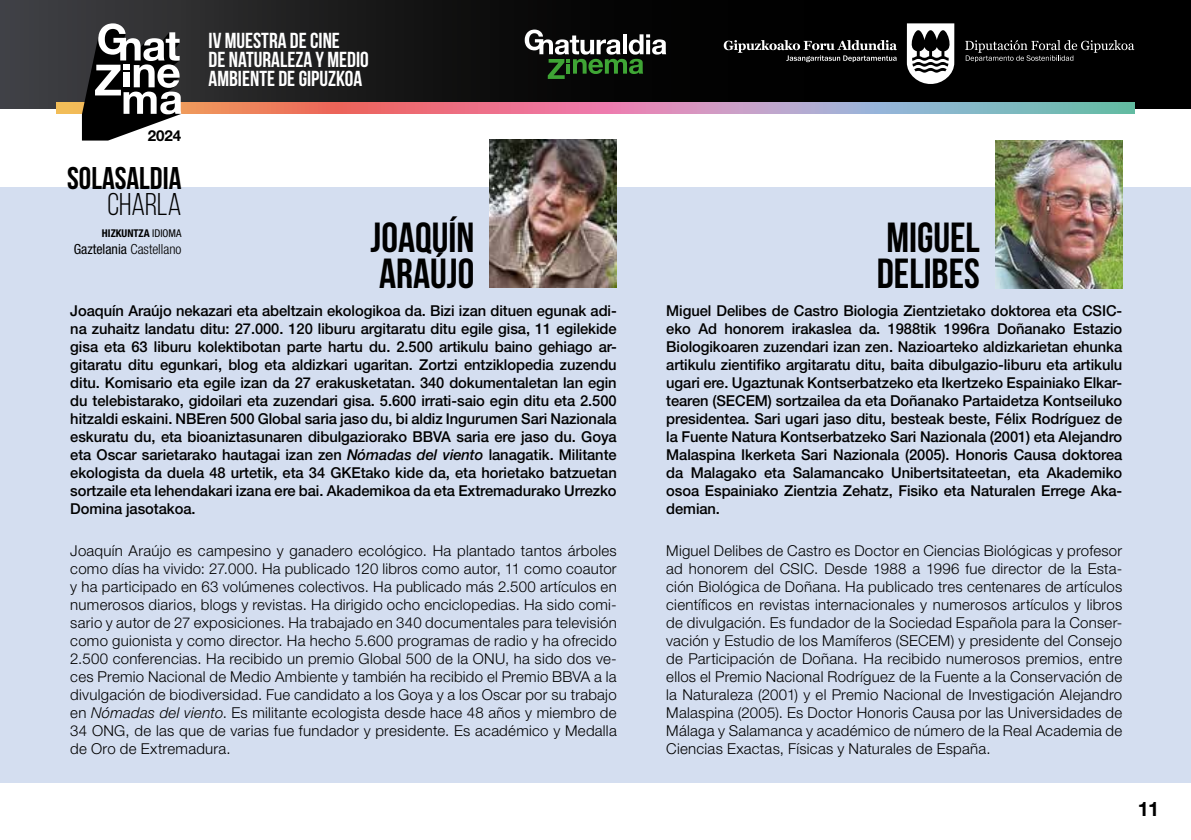
<style>
.page{position:relative;width:1191px;height:840px;background:#fff}
.page>*{position:absolute;margin:0;border:0;box-sizing:border-box;transform-origin:0 0}
.t1{font:700 42px/36px "Bebas Neue";color:#000}
.t2{font:700 31.4px "Bebas Neue";color:#000}
.t3{font:31.4px "Bebas Neue";color:#000}
.t4{font:700 21.8px/19px "Bebas Neue";color:#fff}
.t5{font:700 20px "Helvetica Neue LT Std";color:#000}
.t6{font:700 15.2px "Helvetica Neue LT Std";color:#000}
.t7{font:500 15px/18px "Helvetica Neue LT Std";letter-spacing:-.005em;color:#000;text-align:justify}
.t8{font:300 15px/18px "Helvetica Neue LT Std";letter-spacing:.015em;color:#000;text-align:justify}
.t9{font:condensed 14px "Helvetica Neue LT Std";color:#000}
.t10{font:700 condensed 10.8px "Helvetica Neue LT Std";color:#000}
.s1{font-weight:400}
.s2{font-weight:300}
.s3{font-style:italic}
</style>
<div class="page">
<svg style="left:1px;top:0;width:1190px;height:108px;background:#111"></svg>
<svg style="left:57px;top:102px;width:1077px;height:12px;background:#c5949e"></svg>
<svg style="left:82px;top:23px;width:99px;height:117px"></svg>
<hr style="left:0;top:0;width:1px;height:108px;background:#404147">
<svg style="left:525px;top:30px;width:141px;height:49px;background:#3c493b"></svg>
<svg style="left:906px;top:23px;width:48px;height:61px"></svg>
<svg style="left:965px;top:40px;width:169px;height:22px;background:#2a2a2a"></svg>
<svg style="left:723px;top:40px;width:174px;height:22px;background:#3a3a3a"></svg>
<div style="left:0;top:187px;width:1191px;height:595px;background:#d4def0"></div>
<img style="left:489px;top:140px;width:128px;height:147px">
<img style="left:995px;top:140px;width:128px;height:148px">
<p class="t6" style="left:148px;top:126px;width:35px">2024</p>
<h2 class="t2" style="left:67px;top:161px;width:116px">SOLASALDIA</h2>
<h2 class="t3" style="left:107px;top:187px;width:75px">CHARLA</h2>
<p class="t10" style="left:102px;top:227px;width:81px">HIZKUNTZA <span class="s1">IDIOMA</span></p>
<p class="t9" style="left:74px;top:241px;width:109px">Gaztelania <span class="s2">Castellano</span></p>
<h3 class="t4" style="left:209px;top:30px;width:162px">IV MUESTRA DE CINE<br>DE NATURALEZA Y MEDIO<br>AMBIENTE DE GIPUZKOA</h3>
<h1 class="t1" style="left:371px;top:218px;width:105px">JOAQUÍN<br>ARAÚJO</h1>
<h1 class="t1" style="left:876px;top:218px;width:105px">MIGUEL<br>DELIBES</h1>
<p class="t7" style="left:70px;top:301px;width:548px">Joaquín Araújo nekazari eta abeltzain ekologikoa da. Bizi izan dituen egunak adi&shy;na zuhaitz landatu ditu: 27.000. 120 liburu argitaratu ditu egile gisa, 11 egilekide gisa eta 63 liburu kolektibotan parte hartu du. 2.500 artikulu baino gehiago ar&shy;gitaratu ditu egunkari, blog eta aldizkari ugaritan. Zortzi entziklopedia zuzendu ditu. Komisario eta egile izan da 27 erakusketatan. 340 dokumentaletan lan egin du telebistarako, gidoilari eta zuzendari gisa. 5.600 irrati-saio egin ditu eta 2.500 hitzaldi eskaini. NBEren 500 Global saria jaso du, bi aldiz Ingurumen Sari Nazionala eskuratu du, eta bioaniztasunaren dibulgaziorako BBVA saria ere jaso du. Goya eta Oscar sarietarako hautagai izan zen <span class="s3">Nómadas del viento</span> lanagatik. Militante ekologista da duela 48 urtetik, eta 34 GKEtako kide da, eta horietako batzuetan sortzaile eta lehendakari izana ere bai. Akademikoa da eta Extremadurako Urrezko Domina jasotakoa.</p>
<p class="t8" style="left:70px;top:541px;width:548px">Joaquín Araújo es campesino y ganadero ecológico. Ha plantado tantos árboles como días ha vivido: 27.000. Ha publicado 120 libros como autor, 11 como coautor y ha participado en 63 volúmenes colectivos. Ha publicado más 2.500 artículos en numerosos diarios, blogs y revistas. Ha dirigido ocho enciclopedias. Ha sido comi&shy;sario y autor de 27 exposiciones. Ha trabajado en 340 documentales para televisión como guionista y como director. Ha hecho 5.600 programas de radio y ha ofrecido 2.500 conferencias. Ha recibido un premio Global 500 de la ONU, ha sido dos ve&shy;ces Premio Nacional de Medio Ambiente y también ha recibido el Premio BBVA a la divulgación de biodiversidad. Fue candidato a los Goya y a los Oscar por su trabajo en <span class="s3">Nómadas del viento</span>. Es militante ecologista desde hace 48 años y miembro de 34 ONG, de las que de varias fue fundador y presidente. Es académico y Medalla de Oro de Extremadura.</p>
<p class="t7" style="left:666px;top:301px;width:457px">Miguel Delibes de Castro Biologia Zientzietako doktorea eta CSIC&shy;eko Ad honorem irakaslea da. 1988tik 1996ra Doñanako Estazio Biologikoaren zuzendari izan zen. Nazioarteko aldizkarietan ehunka artikulu zientifiko argitaratu ditu, baita dibulgazio-liburu eta artikulu ugari ere. Ugaztunak Kontserbatzeko eta Ikertzeko Espainiako Elkar&shy;tearen (SECEM) sortzailea da eta Doñanako Partaidetza Kontseiluko presidentea. Sari ugari jaso ditu, besteak beste, Félix Rodríguez de la Fuente Natura Kontserbatzeko Sari Nazionala (2001) eta Alejandro Malaspina Ikerketa Sari Nazionala (2005). Honoris Causa doktorea da Malagako eta Salamancako Unibertsitateetan, eta Akademiko osoa Espainiako Zientzia Zehatz, Fisiko eta Naturalen Errege Aka&shy;demian.</p>
<p class="t8" style="left:666px;top:541px;width:457px">Miguel Delibes de Castro es Doctor en Ciencias Biológicas y profesor ad honorem del CSIC. Desde 1988 a 1996 fue director de la Esta&shy;ción Biológica de Doñana. Ha publicado tres centenares de artículos científicos en revistas internacionales y numerosos artículos y libros de divulgación. Es fundador de la Sociedad Española para la Conser&shy;vación y Estudio de los Mamíferos (SECEM) y presidente del Consejo de Participación de Doñana. Ha recibido numerosos premios, entre ellos el Premio Nacional Rodríguez de la Fuente a la Conservación de la Naturaleza (2001) y el Premio Nacional de Investigación Alejandro Malaspina (2005). Es Doctor Honoris Causa por las Universidades de Málaga y Salamanca y académico de número de la Real Academia de Ciencias Exactas, Físicas y Naturales de España.</p>
<h3 class="t5" style="left:1137px;top:796px;width:23px">11</h3>
</div>
